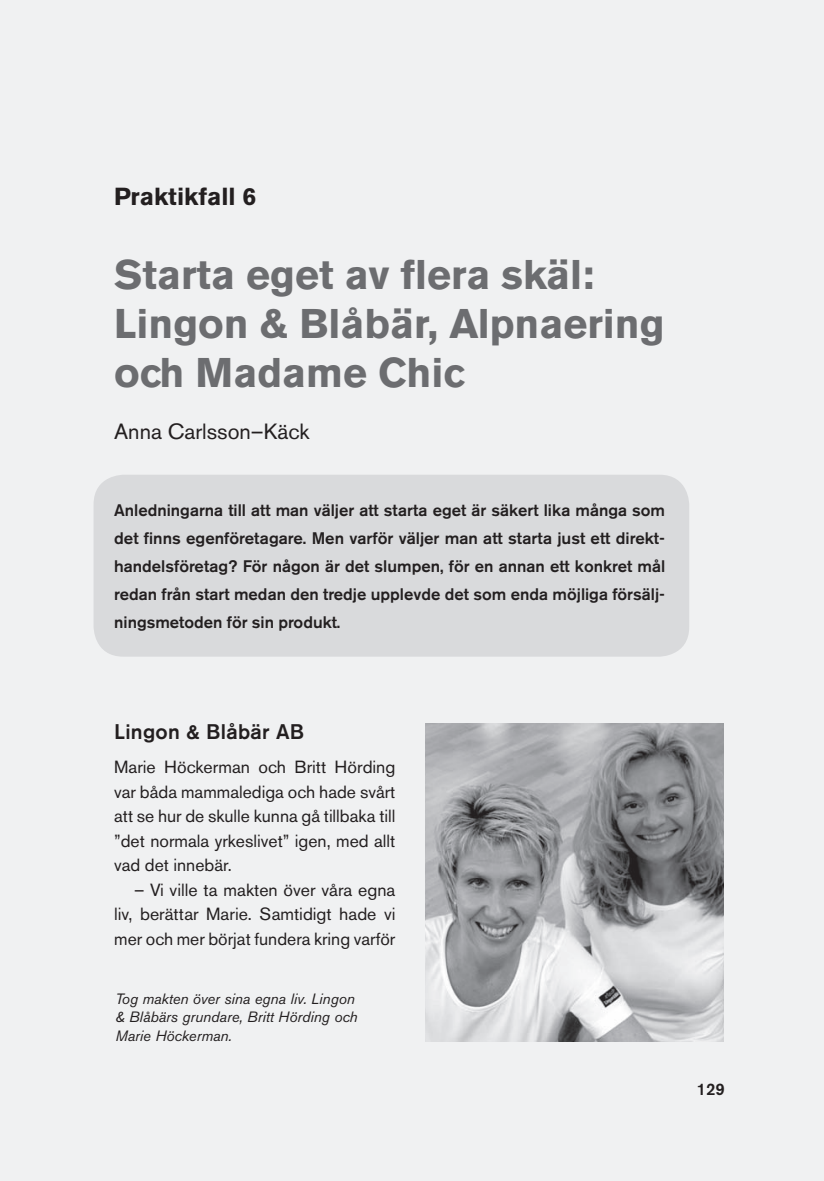
<style>
.page{position:relative;width:824px;height:1181px;background:#fff}
.page>*{position:absolute;margin:0;border:0;box-sizing:border-box;transform-origin:0 0}
.t1{font:700 41.12px/49px "Akzidenz Grotesk BE";color:#6c6d70}
.t2{font:700 24.5px "Akzidenz Grotesk BE";color:#231f20}
.t3{font:21.88px "Akzidenz Grotesk BE";color:#231f20}
.t4{font:500 21px "Akzidenz Grotesk BE";letter-spacing:.015em;color:#231f20}
.t5{font:17.5px/24.5px "Akzidenz Grotesk BE";color:#231f20;text-align:justify}
.t6{font:500 16.62px/28px "Akzidenz Grotesk BE";color:#231f20;text-align:justify}
.t7{font:italic 14.88px/18.4px "Akzidenz Grotesk BE";color:#231f20}
</style>
<div class="page">
<div style="left:0;top:0;width:823px;height:1181px;background:#f0f1f2"></div>
<div style="left:94px;top:475px;width:595px;height:181px;background:#d9dadc;border-radius:30px"></div>
<img style="left:425px;top:724px;width:298px;height:318px">
<h2 class="t2" style="left:114px;top:182px;width:143px">Praktikfall 6</h2>
<h1 class="t1" style="left:114px;top:250px;width:552px">Starta eget av flera skäl:<br>Lingon &amp; Blåbär, Alpnaering och Madame Chic</h1>
<h3 class="t3" style="left:114px;top:419px;width:197px">Anna Carlsson–Käck</h3>
<p class="t6" style="left:114px;top:496px;width:552px">Anledningarna till att man väljer att starta eget är säkert lika många som det finns egenföretagare. Men varför väljer man att starta just ett direkt&shy;handelsföretag? För någon är det slumpen, för en annan ett konkret mål redan från start medan den tredje upplevde det som enda möjliga försälj&shy;ningsmetoden för sin produkt.</p>
<p class="t4" style="left:114px;top:718px;width:192px">Lingon &amp; Blåbär AB</p>
<p class="t5" style="left:114px;top:755px;width:283px">Marie H öckerman och Britt H örding var båda mammalediga och hade svårt att se hur de skulle kunna gå tillbaka till ”det normala yrkeslivet” igen, med allt vad det innebär.</p>
<p class="t5" style="left:114px;top:877px;width:283px;text-indent:20px">– Vi ville ta makten över våra egna liv, berättar Marie. Samtidigt hade vi mer och mer börjat fundera kring varför</p>
<p class="t7" style="left:115px;top:989px;width:244px">Tog makten över sina egna liv. Lingon &amp; Blåbärs grundare, Britt Hörding och<br>Marie Höckerman.</p>
<p class="t6" style="left:696px;top:1075px;width:30px">129</p>
</div>
